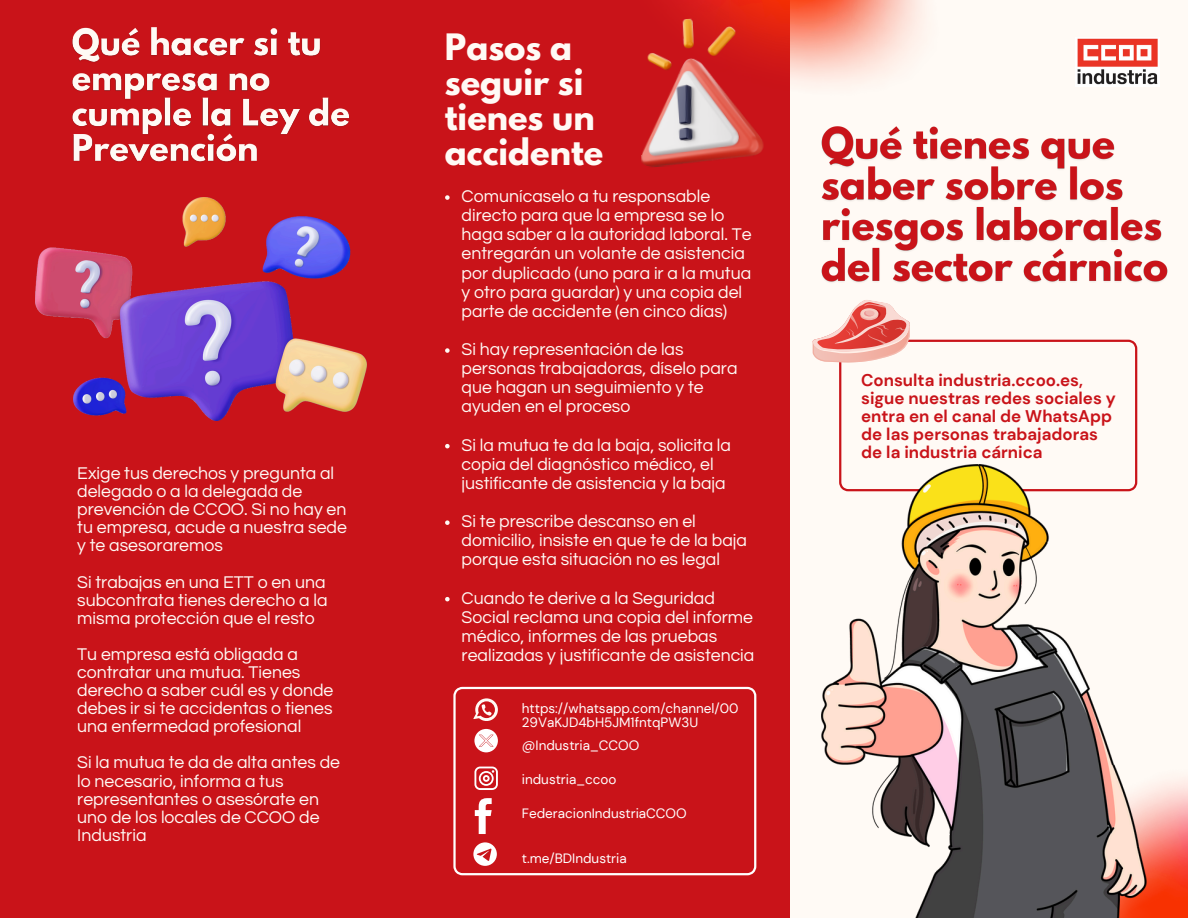
<style>
.page{position:relative;width:1188px;height:918px;background:#fffaf5}
.page>*{position:absolute;margin:0;border:0;box-sizing:border-box;transform-origin:0 0}
.t1{font:700 32.25px/34.8px "League Spartan";color:#fffaf5}
.t2{font:17.7px/19.2px "Questrial";color:#fffaf5}
.t3{font:700 16.95px/18px "DM Sans";color:#c91319}
.t4{font:13.5px/13.5px "DM Sans";color:#fff}
</style>
<div class="page">
<div style="left:0;top:0;width:790px;height:918px;background:#c91319"></div>
<svg style="left:839px;top:340px;width:298px;height:125px"></svg>
<img style="left:1147px;top:780px;width:41px;height:138px">
<img style="left:681px;top:0;width:241px;height:83px">
<img style="left:641px;top:15px;width:123px;height:152px">
<img style="left:35px;top:198px;width:331px;height:223px">
<svg style="left:813px;top:300px;width:97px;height:63px"></svg>
<img style="left:1077px;top:38px;width:81px;height:47px">
<img style="left:822px;top:465px;width:325px;height:453px">
<svg style="left:445px;top:195px;width:5px;height:5px"></svg>
<svg style="left:445px;top:348px;width:5px;height:5px"></svg>
<svg style="left:445px;top:444px;width:5px;height:4px"></svg>
<svg style="left:445px;top:520px;width:5px;height:5px"></svg>
<svg style="left:445px;top:597px;width:5px;height:4px"></svg>
<img style="left:821px;top:126px;width:347px;height:156px">
<img style="left:72px;top:27px;width:278px;height:135px">
<svg style="left:453px;top:687px;width:303px;height:188px"></svg>
<svg style="left:475px;top:798px;width:17px;height:36px"></svg>
<svg style="left:473px;top:842px;width:24px;height:24px"></svg>
<svg style="left:474px;top:729px;width:24px;height:23px"></svg>
<svg style="left:474px;top:767px;width:24px;height:23px"></svg>
<svg style="left:473px;top:698px;width:25px;height:23px"></svg>
<p class="t2" style="left:77px;top:465px;width:271px;line-height:18.1px">Exige tus derechos y pregunta al delegado o a la delegada de prevención de CCOO. Si no hay en tu empresa, acude a nuestra sede y te asesoraremos</p>
<p class="t2" style="left:77px;top:573px;width:252px;line-height:18.1px">Si trabajas en una ETT o en una subcontrata tienes derecho a la misma protección que el resto</p>
<p class="t2" style="left:77px;top:645px;width:258px;line-height:18.1px">Tu empresa está obligada a contratar una mutua. Tienes derecho a saber cuál es y donde debes ir si te accidentas o tienes una enfermedad profesional</p>
<p class="t2" style="left:77px;top:754px;width:264px;line-height:18.1px">Si la mutua te da de alta antes de lo necesario, informa a tus representantes o asesórate en uno de los locales de CCOO de<br>Industria</p>
<p class="t1" style="left:445px;top:34px;width:160px">Pasos a seguir si tienes un accidente</p>
<p class="t2" style="left:462px;top:187px;width:291px">Comunícaselo a tu responsable directo para que la empresa se lo haga saber a la autoridad laboral. Te entregarán un volante de asistencia por duplicado (uno para ir a la mutua y otro para guardar) y una copia del parte de accidente (en cinco días)</p>
<h2 class="t2" style="left:462px;top:340px;width:277px">Si hay representación de las personas trabajadoras, díselo para que hagan un seguimiento y te ayuden en el proceso</h2>
<p class="t2" style="left:462px;top:436px;width:271px">Si la mutua te da la baja, solicita la copia del diagnóstico médico, el justificante de asistencia y la baja</p>
<p class="t2" style="left:462px;top:512px;width:287px">Si te prescribe descanso en el domicilio, insiste en que te de la baja porque esta situación no es legal</p>
<p class="t2" style="left:462px;top:589px;width:294px">Cuando te derive a la Seguridad Social reclama una copia del informe médico, informes de las pruebas realizadas y justificante de asistencia</p>
<p class="t4" style="left:522px;top:702px;width:218px">https://whatsapp.com/channel/00<br>29VaKJD4bH5JM1fntqPW3U</p>
<p class="t4" style="left:522px;top:739px;width:119px">@Industria_CCOO</p>
<p class="t4" style="left:522px;top:773px;width:96px">industria_ccoo</p>
<p class="t4" style="left:522px;top:806px;width:166px">FederacionIndustriaCCOO</p>
<p class="t4" style="left:522px;top:851px;width:106px">t.me/BDIndustria</p>
<p class="t3" style="left:861px;top:371px;width:256px">Consulta industria.ccoo.es, sigue nuestras redes sociales y entra en el canal de WhatsApp de las personas trabajadoras de la industria cárnica</p>
</div>
